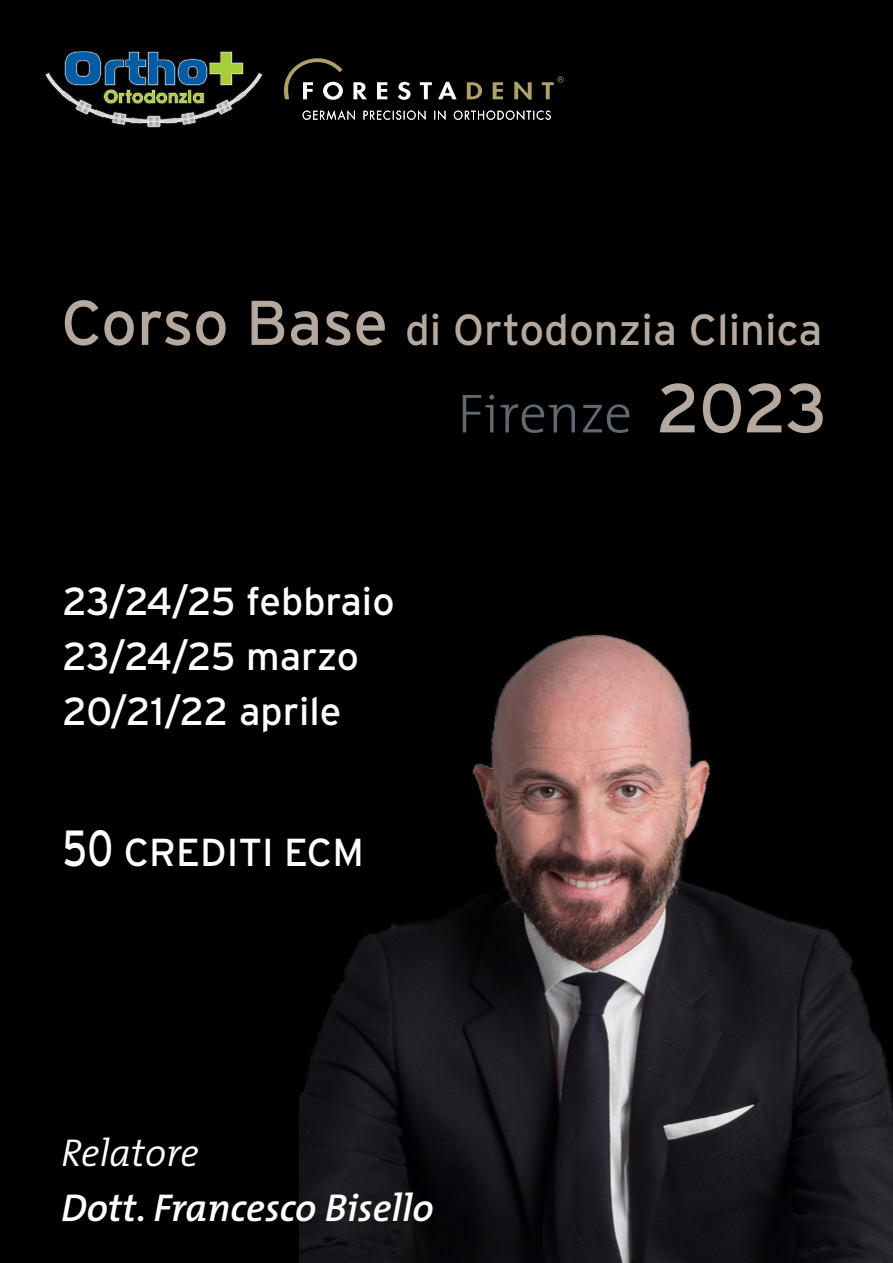
<style>
.page{position:relative;width:893px;height:1263px;background:#000}
.page>*{position:absolute;margin:0;border:0;box-sizing:border-box;transform-origin:0 0}
.t1{font:69px "Interstate";color:#b5a99f}
.t2{font:300 55.5px "The Mix";color:#5f696f}
.t3{font:43.5px "Interstate";color:#b5a99f}
.t4{font:39px "Interstate";color:#fff}
.t5{font:italic 600 39px "The Mix";color:#fff}
.t6{font:39px "Interstate";letter-spacing:-.02em;color:#fff}
.t7{font:italic 300 39px "The Mix";color:#fff}
.s1{font-size:63px}
.s2{font-size:50.7px}
</style>
<div class="page">
<div style="left:388px;top:564px;width:127px;height:64px;background:#000"></div>
<svg style="left:353px;top:82px;width:14px;height:17px"></svg>
<svg style="left:377px;top:82px;width:10px;height:17px"></svg>
<svg style="left:398px;top:82px;width:13px;height:18px"></svg>
<svg style="left:420px;top:82px;width:12px;height:17px"></svg>
<svg style="left:438px;top:82px;width:19px;height:17px"></svg>
<svg style="left:467px;top:82px;width:15px;height:17px"></svg>
<svg style="left:493px;top:82px;width:10px;height:17px"></svg>
<svg style="left:514px;top:82px;width:18px;height:18px"></svg>
<svg style="left:542px;top:76px;width:22px;height:23px"></svg>
<svg style="left:284px;top:58px;width:59px;height:42px;background:#33312a"></svg>
<svg style="left:303px;top:110px;width:248px;height:10px;background:#4a4a4a"></svg>
<svg style="left:45px;top:51px;width:218px;height:76px;background:#28383a"></svg>
<img style="left:300px;top:628px;width:593px;height:635px">
<p class="t3" style="left:61px;top:305px;width:763px"><span class="s1">Corso Base</span> di Ortodonzia Clinica</p>
<p class="t4" style="left:63px;top:579px;width:334px">23/24/25 febbraio</p>
<p class="t6" style="left:63px;top:635px;width:298px">23/24/25 marzo</p>
<p class="t4" style="left:63px;top:690px;width:280px">20/21/22 aprile</p>
<p class="t4" style="left:63px;top:831px;width:303px"><span class="s2">50</span> CREDITI ECM</p>
<p class="t2" style="left:457px;top:368px;width:176px">Firenze</p>
<p class="t1" style="left:657px;top:369px;width:173px">2023</p>
<p class="t7" style="left:61px;top:1128px;width:139px">Relatore</p>
<p class="t5" style="left:61px;top:1183px;width:374px">Dott. Francesco Bisello</p>
</div>
